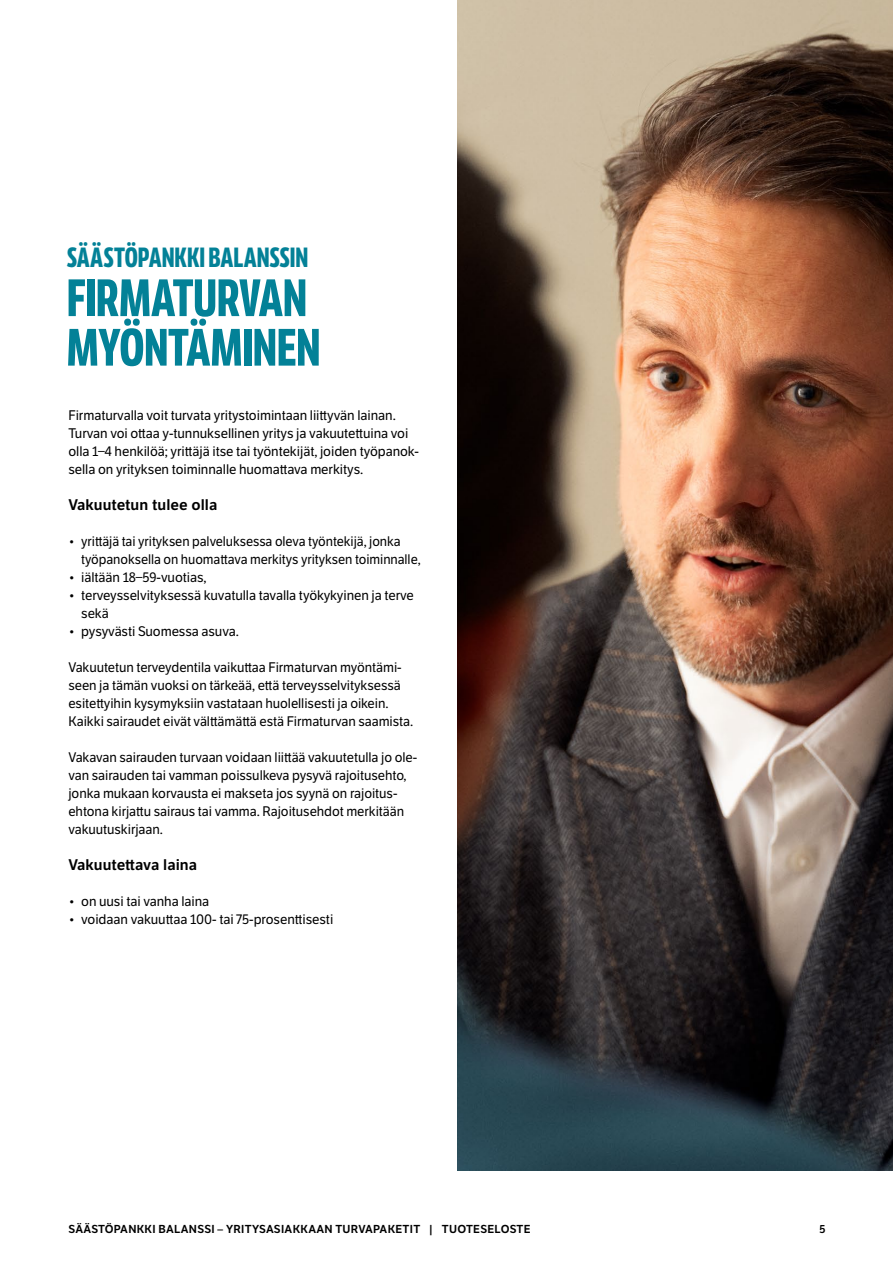
<style>
.page{position:relative;width:893px;height:1263px;background:#fff}
.page>*{position:absolute;margin:0;border:0;box-sizing:border-box;transform-origin:0 0}
.H2_-_Otsikko_M{font:700 51px/49.5px "LFT Etica Compressed";letter-spacing:-.005em;color:#038197}
.H2_-_Otsikko_M-2{font:700 27px "LFT Etica Compressed";color:#038197}
.H3_-_pikkuotsikko_-_11pt_copy{font:15px "LFT Etica SB";color:#000}
.P_-_Leipäteksti_M__alaväli{font:13.5px/18px "LFT Etica";letter-spacing:-.005em;color:#000}
.P_-_Leipäteksti_M__alaväli-2{font:13.5px/18px "LFT Etica";letter-spacing:-.005em;color:#000;scale:.96 1}
.t1{font:11.25px "LFT Etica SB";letter-spacing:.025em;color:#000}
</style>
<div class="page">
<img style="left:458px;top:0;width:435px;height:1170px">
<h2 class="H2_-_Otsikko_M-2" style="left:67px;top:241px;width:243px">SÄÄSTÖPANKKI BALANSSIN</h2>
<h2 class="H2_-_Otsikko_M" style="left:67px;top:274px;width:255px">FIRMATURVAN<br>MYÖNTÄMINEN</h2>
<p class="P_-_Leipäteksti_M__alaväli" style="left:68px;top:406px;width:352px">Firmaturvalla voit turvata yritystoimintaan liittyvän lainan.<br>Turvan voi ottaa y-tunnuksellinen yritys ja vakuutettuina voi olla 1–4 henkilöä; yrittäjä itse tai työntekijät, joiden työpanok&shy;sella on yrityksen toiminnalle huomattava merkitys.</p>
<h3 class="H3_-_pikkuotsikko_-_11pt_copy" style="left:68px;top:495px;width:150px">Vakuutetun tulee olla</h3>
<p class="P_-_Leipäteksti_M__alaväli-2" style="left:81px;top:532px;width:355px;text-indent:-13px">• yrittäjä tai yrityksen palveluksessa oleva työntekijä, jonka työpanoksella on huomattava merkitys yrityksen toiminnalle,</p>
<p class="P_-_Leipäteksti_M__alaväli" style="left:68px;top:568px;width:140px">• iältään 18–59-vuotias,</p>
<p class="P_-_Leipäteksti_M__alaväli" style="left:81px;top:586px;width:334px;text-indent:-13px">• terveysselvityksessä kuvatulla tavalla työkykyinen ja terve sekä</p>
<p class="P_-_Leipäteksti_M__alaväli" style="left:68px;top:622px;width:172px">• pysyvästi Suomessa asuva.</p>
<p class="P_-_Leipäteksti_M__alaväli" style="left:68px;top:658px;width:346px">Vakuutetun terveydentila vaikuttaa Firmaturvan myöntämi&shy;seen ja tämän vuoksi on tärkeää, että terveysselvityksessä esitettyihin kysymyksiin vastataan huolellisesti ja oikein.<br>Kaikki sairaudet eivät välttämättä estä Firmaturvan saamista.</p>
<p class="P_-_Leipäteksti_M__alaväli" style="left:68px;top:748px;width:350px">Vakavan sairauden turvaan voidaan liittää vakuutetulla jo ole&shy;van sairauden tai vamman poissulkeva pysyvä rajoitusehto, jonka mukaan korvausta ei makseta jos syynä on rajoitus&shy;ehtona kirjattu sairaus tai vamma. Rajoitusehdot merkitään vakuutuskirjaan.</p>
<h3 class="H3_-_pikkuotsikko_-_11pt_copy" style="left:68px;top:855px;width:130px">Vakuutettava laina</h3>
<p class="P_-_Leipäteksti_M__alaväli" style="left:68px;top:892px;width:142px">• on uusi tai vanha laina</p>
<p class="P_-_Leipäteksti_M__alaväli" style="left:68px;top:910px;width:266px">• voidaan vakuuttaa 100- tai 75-prosenttisesti</p>
<p class="t1" style="left:68px;top:1222px;width:464px">SÄÄSTÖPANKKI BALANSSI – YRITYSASIAKKAAN TURVAPAKETIT | TUOTESELOSTE</p>
<p class="t1" style="left:819px;top:1222px;width:8px">5</p>
</div>
